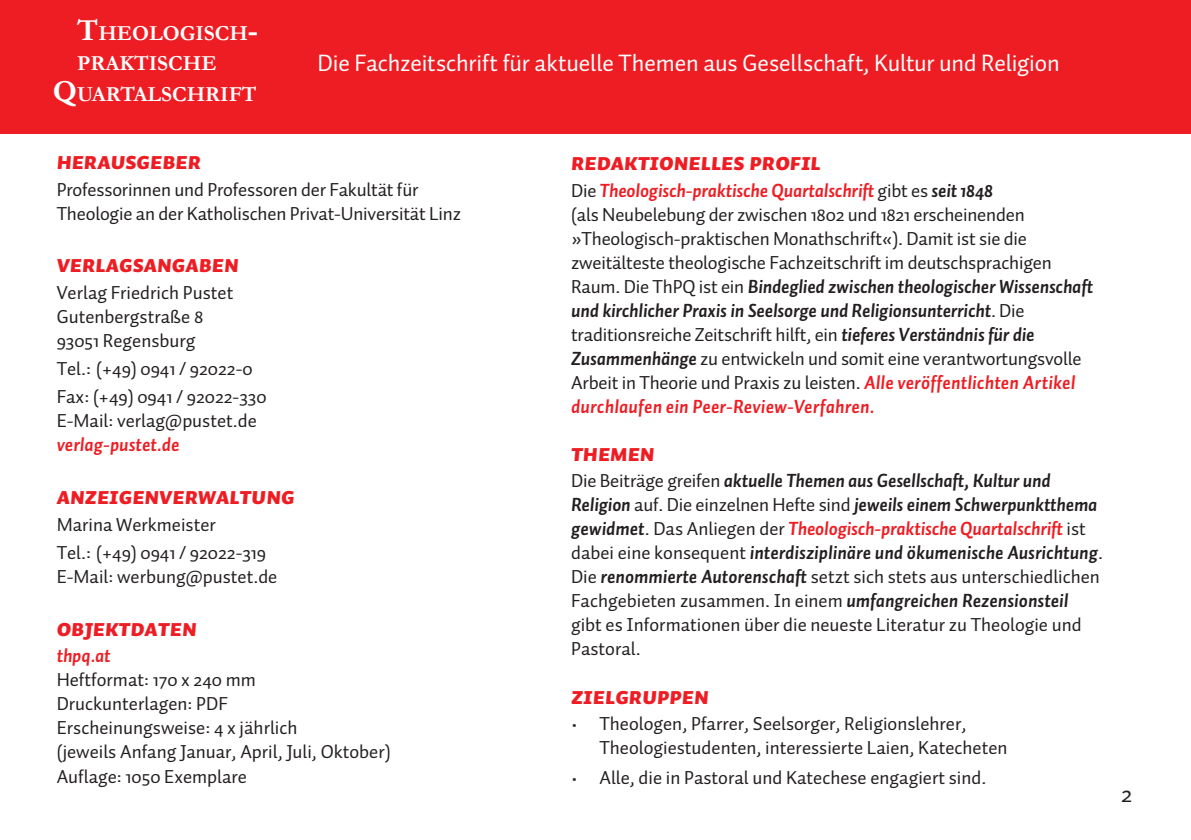
<style>
.page{position:relative;width:1191px;height:840px;background:#fff}
.page>*{position:absolute;margin:0;border:0;box-sizing:border-box;transform-origin:0 0}
.t1{font:24px "Auto 1 Black Italic Sm Cp";letter-spacing:-.01em;color:#ee1d23}
.t2{font:24px "Auto 1";letter-spacing:-.005em;color:#fff}
.t3{font:24px "Auto 1";color:#231f20}
.t4{font:700 21.4px "Garamond";color:#fff}
.t5{font:19px/24px "Auto 1";color:#231f20}
.t6{font:italic 700 19px "Auto 1";color:#ee1d23}
.s1{font-size:30.6px}
.s2{font-weight:700;font-style:italic;color:#ee1d23}
.s3{font-weight:700;font-style:italic}
</style>
<div class="page">
<div style="left:0;top:0;width:1191px;height:133px;background:#ee1d23"></div>
<p class="t4" style="left:77px;top:20px;width:182px"><span class="s1">T</span>HEOLOGISCH<span class="s1">-</span></p>
<p class="t4" style="left:77px;top:51px;width:141px">PRAKTISCHE</p>
<p class="t4" style="left:53px;top:81px;width:205px"><span class="s1">Q</span>UARTALSCHRIFT</p>
<p class="t2" style="left:317px;top:48px;width:743px">Die Fachzeitschrift für aktuelle Themen aus Gesellschaft, Kultur und Religion</p>
<p class="t1" style="left:57px;top:149px;width:146px">Herausgeber</p>
<p class="t5" style="left:57px;top:177px;width:406px">Professorinnen und Professoren der Fakultät für<br>Theologie an der Katholischen Privat-Universität Linz</p>
<p class="t1" style="left:57px;top:253px;width:184px">Verlagsangaben</p>
<p class="t5" style="left:57px;top:280px;width:178px">Verlag Friedrich Pustet<br>Gutenbergstraße 8<br>93051 Regensburg</p>
<p class="t5" style="left:57px;top:354px;width:211px;line-height:28px">Tel.: (+49) 0941 / 92022-0<br>Fax: (+49) 0941 / 92022-330</p>
<p class="t5" style="left:57px;top:408px;width:202px">E-Mail: verlag@pustet.de</p>
<p class="t6" style="left:57px;top:432px;width:124px">verlag-pustet.de</p>
<p class="t1" style="left:57px;top:484px;width:240px">Anzeigenverwaltung</p>
<p class="t5" style="left:57px;top:510px;width:211px;line-height:28px">Marina Werkmeister<br>Tel.: (+49) 0941 / 92022-319</p>
<p class="t5" style="left:57px;top:564px;width:222px">E-Mail: werbung@pustet.de</p>
<p class="t1" style="left:57px;top:615px;width:142px">Objektdaten</p>
<p class="t6" style="left:57px;top:643px;width:56px">thpq.at</p>
<p class="t5" style="left:57px;top:667px;width:335px">Heftformat: 170 x 240 mm<br>Druckunterlagen: PDF<br>Erscheinungsweise: 4 x jährlich<br>(jeweils Anfang Januar, April, Juli, Oktober)<br>Auflage: 1050 Exemplare</p>
<p class="t1" style="left:571px;top:151px;width:251px">Redaktionelles Profil</p>
<p class="t5" style="left:571px;top:178px;width:523px">Die <span class="s2">Theologisch-praktische Quartalschrift</span> gibt es <span class="s3">seit 1848<br></span>(als Neubelebung der zwischen 1802 und 1821 erscheinenden »Theologisch-praktischen Monathschrift«). Damit ist sie die zweitälteste theologische Fachzeitschrift im deutschsprachigen Raum. Die ThPQ ist ein <span class="s3">Bindeglied zwischen theologischer Wissenschaft und kirchlicher Praxis in Seelsorge und Religionsunterricht</span>. Die traditionsreiche Zeitschrift hilft, ein <span class="s3">tieferes Verständnis für die Zusammenhänge</span> zu entwickeln und somit eine verantwortungsvolle Arbeit in Theorie und Praxis zu leisten. <span class="s2">Alle veröffentlichten Artikel durchlaufen ein Peer-Review-Verfahren.</span></p>
<p class="t1" style="left:571px;top:441px;width:85px">Themen</p>
<p class="t5" style="left:571px;top:468px;width:533px">Die Beiträge greifen <span class="s3">aktuelle Themen aus Gesellschaft, Kultur und Religion</span> auf. Die einzelnen Hefte sind <span class="s3">jeweils einem Schwerpunktthema gewidmet</span>. Das Anliegen der <span class="s2">Theologisch-praktische Quartalschrift</span> ist dabei eine konsequent <span class="s3">interdisziplinäre und ökumenische Ausrichtung</span>.<br>Die <span class="s3">renommierte Autorenschaft</span> setzt sich stets aus unterschiedlichen Fachgebieten zusammen. In einem <span class="s3">umfangreichen Rezensionsteil </span>gibt es Informationen über die neueste Literatur zu Theologie und Pastoral.</p>
<p class="t1" style="left:571px;top:683px;width:139px">ZielgruppeN</p>
<p class="t5" style="left:599px;top:710px;width:409px;text-indent:-28px">• Theologen, Pfarrer, Seelsorger, Religionslehrer,<br>Theologiestudenten, interessierte Laien, Katecheten</p>
<p class="t5" style="left:571px;top:764px;width:417px">• Alle, die in Pastoral und Katechese engagiert sind.</p>
<p class="t3" style="left:1121px;top:778px;width:13px">2</p>
</div>
